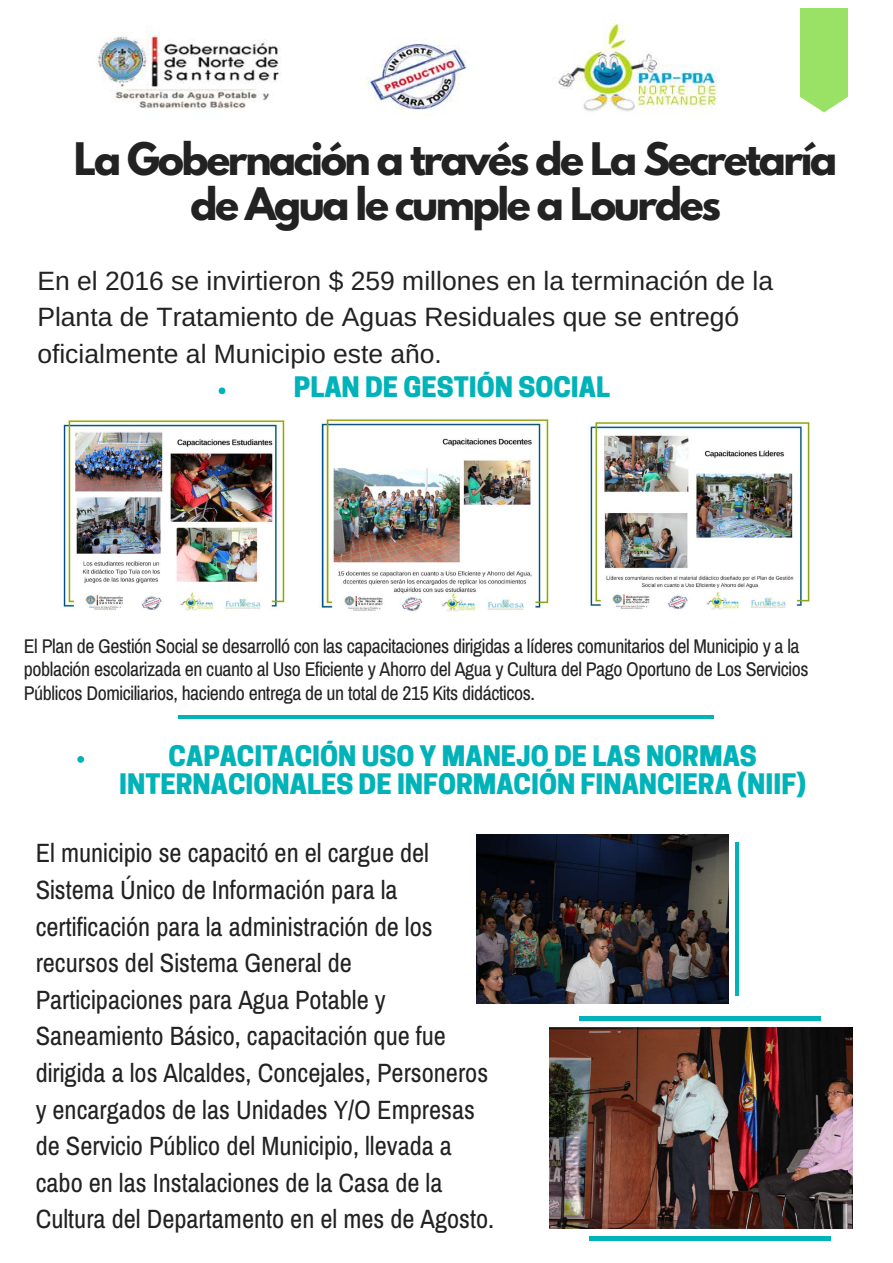
<style>
.page{position:relative;width:893px;height:1263px;background:#fff}
.page>*{position:absolute;margin:0;border:0;box-sizing:border-box;transform-origin:0 0}
.t1{font:700 39.75px/45.6px "League Spartan";letter-spacing:-.06em;color:#222;text-align:center}
.t2{font:26.47px/36.6px "Archivo Narrow";color:#222}
.t3{font:26.47px/36.6px "Arimo";color:#222}
.t4{font:800 26.47px/28.7px "Cooper Hewitt";color:#00b3b9;text-align:center}
.t5{font:19.88px/23.6px "Archivo Narrow";letter-spacing:-.02em;color:#222}
</style>
<div class="page">
<img style="left:97px;top:21px;width:620px;height:92px">
<div style="left:800px;top:8px;width:48px;height:89px;background:#99e265"></div>
<svg style="left:800px;top:97px;width:48px;height:16px"></svg>
<svg style="left:219px;top:387px;width:6px;height:7px"></svg>
<svg style="left:77px;top:756px;width:7px;height:7px"></svg>
<hr style="left:178px;top:715px;width:536px;height:4px;background:#00b3b9">
<hr style="left:579px;top:1017px;width:242px;height:4px;background:#00b3b9">
<svg style="left:735px;top:842px;width:3px;height:153px"></svg>
<div style="left:589px;top:1236px;width:242px;height:5px;background:#00b3b9"></div>
<img style="left:476px;top:835px;width:252px;height:168px">
<img style="left:549px;top:1028px;width:303px;height:201px">
<img style="left:63px;top:420px;width:222px;height:190px">
<img style="left:319px;top:418px;width:231px;height:194px">
<img style="left:589px;top:421px;width:223px;height:189px">
<h1 class="t1" style="left:74px;top:141px;width:765px">La Gobernación a través de La Secretaría de Agua le cumple a Lourdes</h1>
<p class="t3" style="left:37px;top:262px;width:737px">En el 2016 se invirtieron $ 259 millones en la terminación de la<br>Planta de Tratamiento de Aguas Residuales que se entregó oficialmente al Municipio este año.</p>
<p class="t4" style="left:294px;top:376px;width:318px">PLAN DE GESTIÓN SOCIAL</p>
<p class="t5" style="left:24px;top:634px;width:786px">El Plan de Gestión Social se desarrolló con las capacitaciones dirigidas a líderes comunitarios del Municipio y a la población escolarizada en cuanto al Uso Eficiente y Ahorro del Agua y Cultura del Pago Oportuno de Los Servicios<br>Públicos Domiciliarios, haciendo entrega de un total de 215 Kits didácticos.</p>
<p class="t4" style="left:119px;top:745px;width:689px">CAPACITACIÓN USO Y MANEJO DE LAS NORMAS<br>INTERNACIONALES DE INFORMACIÓN FINANCIERA (NIIF)</p>
<p class="t2" style="left:36px;top:834px;width:460px">El municipio se capacitó en el cargue del Sistema Único de Información para la certificación para la administración de los recursos del Sistema General de Participaciones para Agua Potable y Saneamiento Básico, capacitación que fue dirigida a los Alcaldes, Concejales, Personeros y encargados de las Unidades Y/O Empresas de Servicio Público del Municipio, llevada a cabo en las Instalaciones de la Casa de la Cultura del Departamento en el mes de Agosto.</p>
</div>
